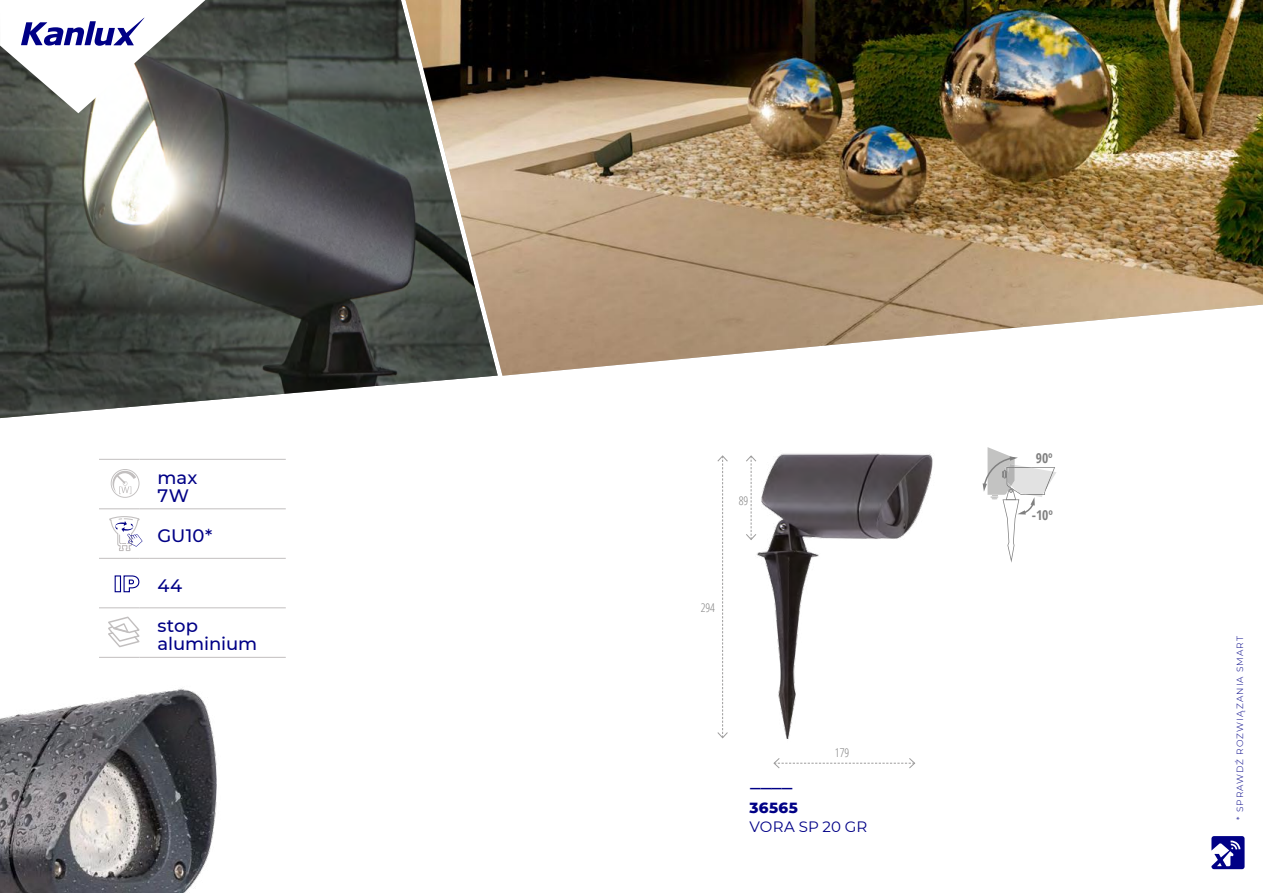
<style>
.page{position:relative;width:1263px;height:893px;background:#fff}
.page>*{position:absolute;margin:0;border:0;box-sizing:border-box;transform-origin:0 0}
.t1{font:500 18px/18px "Montserrat";letter-spacing:-.005em;color:#000086}
.t2{font:15px "Montserrat";letter-spacing:.005em;color:#000086}
.t3{font:800 15px "Montserrat";letter-spacing:.025em;color:#000086}
.t4{font:700 15px "Montserrat";color:#000086}
.t5{font:700 condensed 13.5px "Open Sans";color:#000}
.t6{font:300 condensed 12px "Open Sans";color:#808080}
.t7{font:300 9px "Montserrat";letter-spacing:.115em;color:#000086}
</style>
<div class="page">
<img style="left:0;top:0;width:492px;height:418px">
<img style="left:405px;top:0;width:858px;height:376px">
<svg style="left:0;top:0;width:205px;height:113px"></svg>
<hr style="left:99px;top:459px;width:41px;height:1px;background:#c2bfbf">
<hr style="left:140px;top:459px;width:146px;height:1px;background:#c2bfbf">
<hr style="left:99px;top:509px;width:41px;height:1px;background:#c2bfbf">
<hr style="left:140px;top:509px;width:146px;height:1px;background:#c2bfbf">
<hr style="left:99px;top:558px;width:41px;height:1px;background:#c2bfbf">
<hr style="left:140px;top:558px;width:146px;height:1px;background:#c2bfbf">
<hr style="left:99px;top:608px;width:41px;height:1px;background:#c2bfbf">
<hr style="left:140px;top:608px;width:146px;height:1px;background:#c2bfbf">
<hr style="left:99px;top:657px;width:41px;height:1px;background:#c2bfbf">
<hr style="left:140px;top:657px;width:146px;height:1px;background:#c2bfbf">
<svg style="left:111px;top:469px;width:29px;height:29px"></svg>
<div style="left:115px;top:575px;width:6px;height:17px;border:1px solid #000086"></div>
<svg style="left:123px;top:575px;width:17px;height:18px"></svg>
<svg style="left:108px;top:616px;width:32px;height:32px"></svg>
<img style="left:756px;top:453px;width:177px;height:286px">
<svg style="left:717px;top:455px;width:11px;height:284px"></svg>
<svg style="left:746px;top:455px;width:11px;height:86px"></svg>
<svg style="left:773px;top:758px;width:143px;height:11px"></svg>
<img style="left:0;top:688px;width:217px;height:205px">
<svg style="left:983px;top:447px;width:73px;height:116px"></svg>
<svg style="left:109px;top:516px;width:34px;height:35px"></svg>
<svg style="left:1211px;top:836px;width:33px;height:33px"></svg>
<p class="t1" style="left:158px;top:468px;width:41px">max<br>7W</p>
<p class="t1" style="left:158px;top:526px;width:56px">GU10*</p>
<p class="t1" style="left:158px;top:576px;width:26px">44</p>
<p class="t1" style="left:158px;top:616px;width:101px">stop aluminium</p>
<p class="t6" style="left:739px;top:493px;width:11px">89</p>
<p class="t6" style="left:701px;top:599px;width:16px">294</p>
<p class="t6" style="left:835px;top:744px;width:16px">179</p>
<p class="t4" style="left:750px;top:778px;width:47px">̶̶̶̶</p>
<p class="t3" style="left:750px;top:797px;width:50px">36565</p>
<p class="t2" style="left:750px;top:817px;width:119px">VORA SP 20 GR</p>
<p class="t5" style="left:1036px;top:449px;width:18px">90º</p>
<p class="t5" style="left:1032px;top:506px;width:23px">-10º</p>
<p class="t7" style="left:1234px;top:820px;width:185px;rotate:-90deg">* SPRAWDŹ ROZWIĄZANIA SMART</p>
</div>
